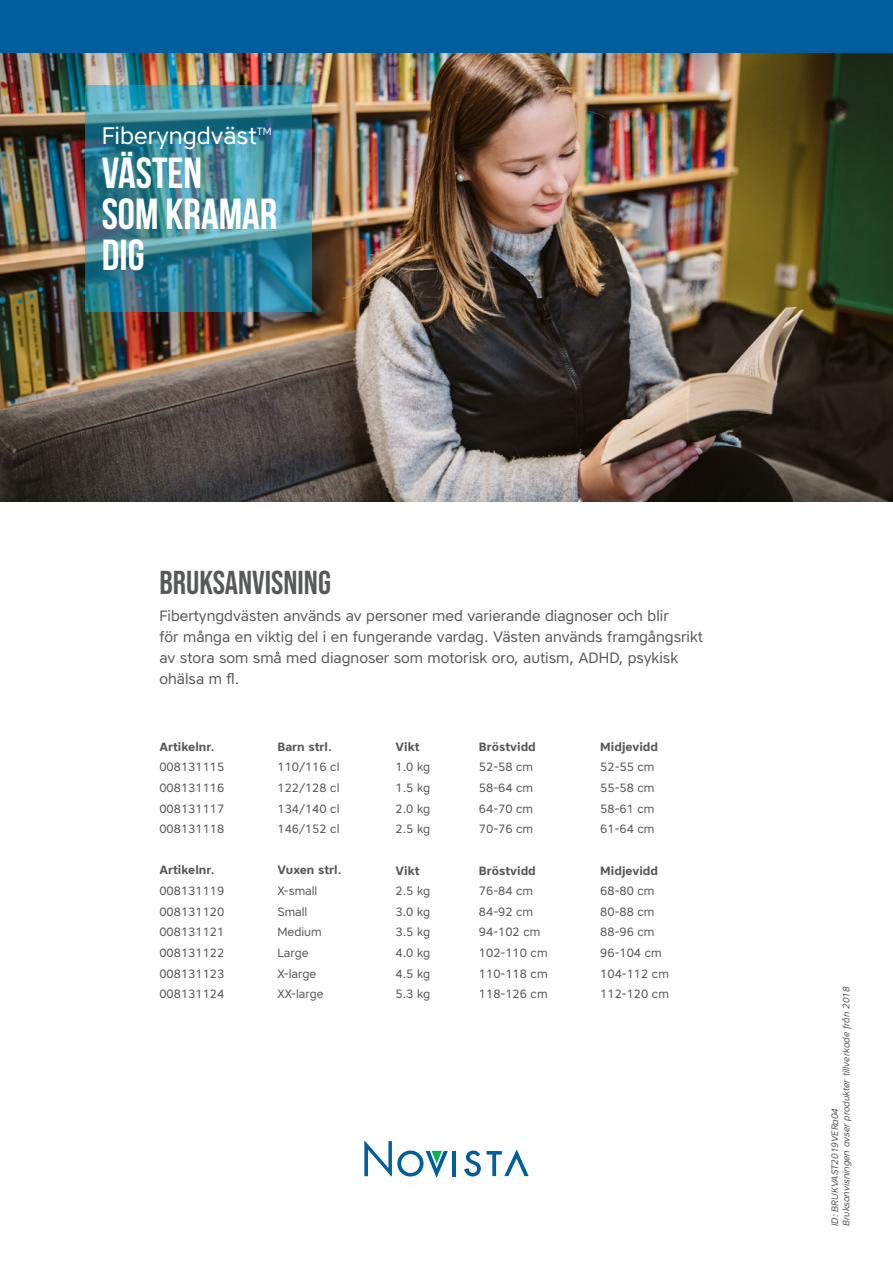
<style>
.page{position:relative;width:893px;height:1263px;background:#fff}
.page>*{position:absolute;margin:0;border:0;box-sizing:border-box;transform-origin:0 0}
.t1{font:43.5px/41.4px "Bebas Neue";color:#fff}
.t2{font:33px "Bebas Neue";color:#58595b}
.t3{font:24px "Core Sans A45";color:#fff}
.t4{font:15px/21px "Core Sans A45";color:#58595b}
.t5{font:12px/20.7px "Core Sans A45";color:#58595b;text-align:justify}
.t6{font:700 12px "Core Sans A65";color:#58595b}
.t7{font:10.5px "Core Sans A45";color:#fff}
.t8{font:italic 9.3px/11.2px "Core Sans A45";color:#58595b}
</style>
<div class="page">
<img style="left:0;top:53px;width:893px;height:449px">
<div style="left:0;top:0;width:893px;height:53px;background:#005e9e"></div>
<hr style="left:452px;top:1151px;width:4px;height:25px;background:#005e9e">
<svg style="left:464px;top:1150px;width:17px;height:26px"></svg>
<svg style="left:487px;top:1149px;width:42px;height:27px"></svg>
<svg style="left:364px;top:1141px;width:84px;height:37px"></svg>
<img style="left:85px;top:85px;width:227px;height:227px">
<h3 class="t3" style="left:102px;top:120px;width:157px">Fiberyngdväst</h3>
<p class="t7" style="left:257px;top:124px;width:16px">TM</p>
<h1 class="t1" style="left:102px;top:151px;width:177px">VÄSTEN<br>SOM KRAMAR<br>DIG</h1>
<h2 class="t2" style="left:159px;top:564px;width:173px">BRUKSANVISNING</h2>
<p class="t4" style="left:159px;top:605px;width:545px">Fibertyngdvästen används av personer med varierande diagnoser och blir<br>för många en viktig del i en fungerande vardag. Västen används framgångsrikt av stora som små med diagnoser som motorisk oro, autism, ADHD, psykisk ohälsa m fl.</p>
<p class="t6" style="left:159px;top:738px;width:57px">Artikelnr.</p>
<p class="t5" style="left:159px;top:756px;width:66px">008131115<br>008131116<br>008131117<br>008131118</p>
<p class="t6" style="left:159px;top:862px;width:57px">Artikelnr.</p>
<p class="t5" style="left:159px;top:880px;width:66px">008131119<br>008131120<br>008131121<br>008131122<br>008131123<br>008131124</p>
<p class="t6" style="left:277px;top:738px;width:56px">Barn strl.</p>
<p class="t5" style="left:277px;top:756px;width:64px">110/116 cl 122/128 cl 134/140 cl 146/152 cl</p>
<p class="t6" style="left:277px;top:862px;width:66px">Vuxen strl.</p>
<p class="t5" style="left:277px;top:880px;width:48px;text-align:left">X-small<br>Small<br>Medium<br>Large<br>X-large<br>XX-large</p>
<p class="t6" style="left:395px;top:739px;width:26px">Vikt</p>
<p class="t5" style="left:395px;top:756px;width:36px">1.0 kg 1.5 kg 2.0 kg 2.5 kg</p>
<p class="t6" style="left:395px;top:862px;width:26px">Vikt</p>
<p class="t5" style="left:395px;top:880px;width:36px">2.5 kg 3.0 kg 3.5 kg 4.0 kg 4.5 kg 5.3 kg</p>
<p class="t6" style="left:479px;top:739px;width:58px">Bröstvidd</p>
<p class="t5" style="left:479px;top:757px;width:56px">52-58 cm 58-64 cm 64-70 cm 70-76 cm</p>
<p class="t6" style="left:479px;top:862px;width:58px">Bröstvidd</p>
<p class="t5" style="left:479px;top:880px;width:70px;text-align:left">76-84 cm<br>84-92 cm<br>94-102 cm<br>102-110 cm<br>110-118 cm<br>118-126 cm</p>
<p class="t6" style="left:600px;top:739px;width:59px">Midjevidd</p>
<p class="t5" style="left:600px;top:757px;width:56px">52-55 cm 55-58 cm 58-61 cm 61-64 cm</p>
<p class="t6" style="left:600px;top:862px;width:59px">Midjevidd</p>
<p class="t5" style="left:600px;top:880px;width:70px;text-align:left">68-80 cm<br>80-88 cm<br>88-96 cm<br>96-104 cm<br>104-112 cm<br>112-120 cm</p>
<p class="t8" style="left:829px;top:1226px;width:241px;rotate:-90deg">ID: BRUKVAST2019VERa04<br>Bruksanvisningen avser produkter tillverkade från 2018</p>
</div>
